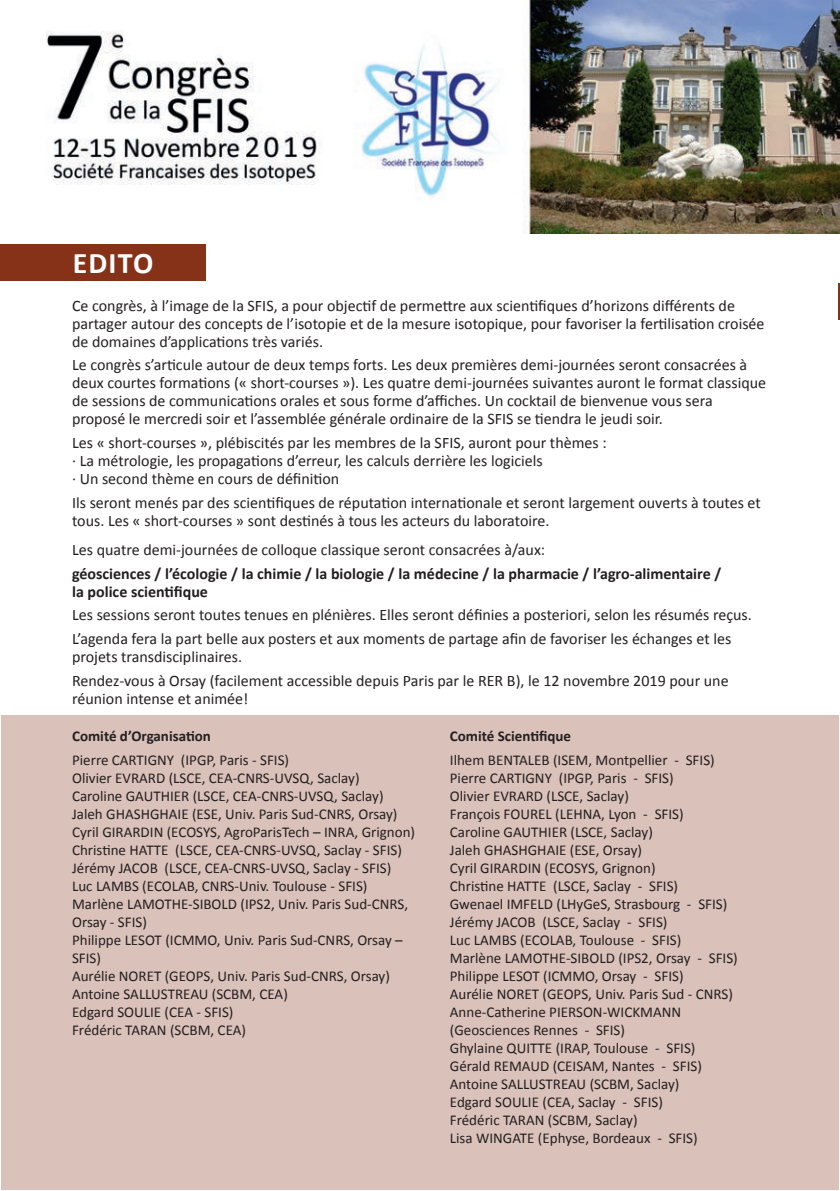
<style>
.page{position:relative;width:840px;height:1191px;background:#fff}
.page>*{position:absolute;margin:0;border:0;box-sizing:border-box;transform-origin:0 0}
.t1{font:700 30px "Calibri";letter-spacing:.04em;color:#fff}
.t2{font:16px/18px "Calibri";color:#231f20}
.t3{font:700 16px/18px "Calibri";color:#231f20}
.t4{font:15px/18px "Calibri";color:#231f20}
.t5{font:700 15px "Calibri";color:#231f20}
</style>
<div class="page">
<div style="left:0;top:244px;width:205px;height:37px;background:#853218"></div>
<hr style="left:838px;top:283px;width:1px;height:37px;background:#853218">
<div style="left:1px;top:715px;width:837px;height:475px;background:#dac1ba"></div>
<img style="left:46px;top:0;width:793px;height:233px">
<h1 class="t1" style="left:73px;top:243px;width:82px">EDITO</h1>
<p class="t2" style="left:72px;top:296px;width:693px">Ce congrès, à l’image de la SFIS, a pour objectif de permettre aux scientifiques d’horizons différents de partager autour des concepts de l’isotopie et de la mesure isotopique, pour favoriser la fertilisation croisée de domaines d’applications très variés.</p>
<p class="t2" style="left:72px;top:356px;width:695px">Le congrès s’articule autour de deux temps forts. Les deux premières demi-journées seront consacrées à deux courtes formations (« short-courses »). Les quatre demi-journées suivantes auront le format classique de sessions de communications orales et sous forme d’affiches. Un cocktail de bienvenue vous sera proposé le mercredi soir et l’assemblée générale ordinaire de la SFIS se tiendra le jeudi soir.</p>
<p class="t2" style="left:72px;top:434px;width:536px">Les « short-courses », plébiscités par les membres de la SFIS, auront pour thèmes : · La métrologie, les propagations d’erreur, les calculs derrière les logiciels<br>· Un second thème en cours de définition</p>
<p class="t2" style="left:72px;top:493px;width:690px">Ils seront menés par des scientifiques de réputation internationale et seront largement ouverts à toutes et tous. Les « short-courses » sont destinés à tous les acteurs du laboratoire.</p>
<p class="t2" style="left:72px;top:541px;width:474px">Les quatre demi-journées de colloque classique seront consacrées à/aux:</p>
<p class="t3" style="left:72px;top:564px;width:650px">géosciences / l’écologie / la chimie / la biologie / la médecine / la pharmacie / l’agro-alimentaire / la police scientifique</p>
<p class="t2" style="left:72px;top:603px;width:681px;line-height:23.6px">Les sessions seront toutes tenues en plénières. Elles seront définies a posteriori, selon les résumés reçus.<br>L’agenda fera la part belle aux posters et aux moments de partage afin de favoriser les échanges et les</p>
<p class="t2" style="left:72px;top:645px;width:657px;line-height:23.6px">projets transdisciplinaires.<br>Rendez-vous à Orsay (facilement accessible depuis Paris par le RER B), le 12 novembre 2019 pour une</p>
<p class="t2" style="left:72px;top:689px;width:178px">réunion intense et animée!</p>
<p class="t5" style="left:72px;top:726px;width:140px">Comité d’Organisation</p>
<p class="t4" style="left:72px;top:751px;width:344px">Pierre CARTIGNY (IPGP, Paris - SFIS)<br>Olivier EVRARD (LSCE, CEA-CNRS-UVSQ, Saclay)<br>Caroline GAUTHIER (LSCE, CEA-CNRS-UVSQ, Saclay)<br>Jaleh GHASHGHAIE (ESE, Univ. Paris Sud-CNRS, Orsay)<br>Cyril GIRARDIN (ECOSYS, AgroParisTech – INRA, Grignon)<br>Christine HATTE (LSCE, CEA-CNRS-UVSQ, Saclay - SFIS)<br>Jérémy JACOB (LSCE, CEA-CNRS-UVSQ, Saclay - SFIS)<br>Luc LAMBS (ECOLAB, CNRS-Univ. Toulouse - SFIS)<br>Marlène LAMOTHE-SIBOLD (IPS2, Univ. Paris Sud-CNRS, Orsay - SFIS)<br>Philippe LESOT (ICMMO, Univ. Paris Sud-CNRS, Orsay – SFIS)<br>Aurélie NORET (GEOPS, Univ. Paris Sud-CNRS, Orsay)<br>Antoine SALLUSTREAU (SCBM, CEA)<br>Edgard SOULIE (CEA - SFIS)<br>Frédéric TARAN (SCBM, CEA)</p>
<p class="t5" style="left:449px;top:726px;width:123px">Comité Scientifique</p>
<p class="t4" style="left:449px;top:751px;width:289px">Ilhem BENTALEB (ISEM, Montpellier - SFIS)<br>Pierre CARTIGNY (IPGP, Paris - SFIS)<br>Olivier EVRARD (LSCE, Saclay)<br>François FOUREL (LEHNA, Lyon - SFIS)<br>Caroline GAUTHIER (LSCE, Saclay)<br>Jaleh GHASHGHAIE (ESE, Orsay)<br>Cyril GIRARDIN (ECOSYS, Grignon)<br>Christine HATTE (LSCE, Saclay - SFIS)<br>Gwenael IMFELD (LHyGeS, Strasbourg - SFIS)<br>Jérémy JACOB (LSCE, Saclay - SFIS)<br>Luc LAMBS (ECOLAB, Toulouse - SFIS)<br>Marlène LAMOTHE-SIBOLD (IPS2, Orsay - SFIS)<br>Philippe LESOT (ICMMO, Orsay - SFIS)<br>Aurélie NORET (GEOPS, Univ. Paris Sud - CNRS)<br>Anne-Catherine PIERSON-WICKMANN (Geosciences Rennes - SFIS)<br>Ghylaine QUITTE (IRAP, Toulouse - SFIS)<br>Gérald REMAUD (CEISAM, Nantes - SFIS)<br>Antoine SALLUSTREAU (SCBM, Saclay)<br>Edgard SOULIE (CEA, Saclay - SFIS)<br>Frédéric TARAN (SCBM, Saclay)<br>Lisa WINGATE (Ephyse, Bordeaux - SFIS)</p>
</div>
